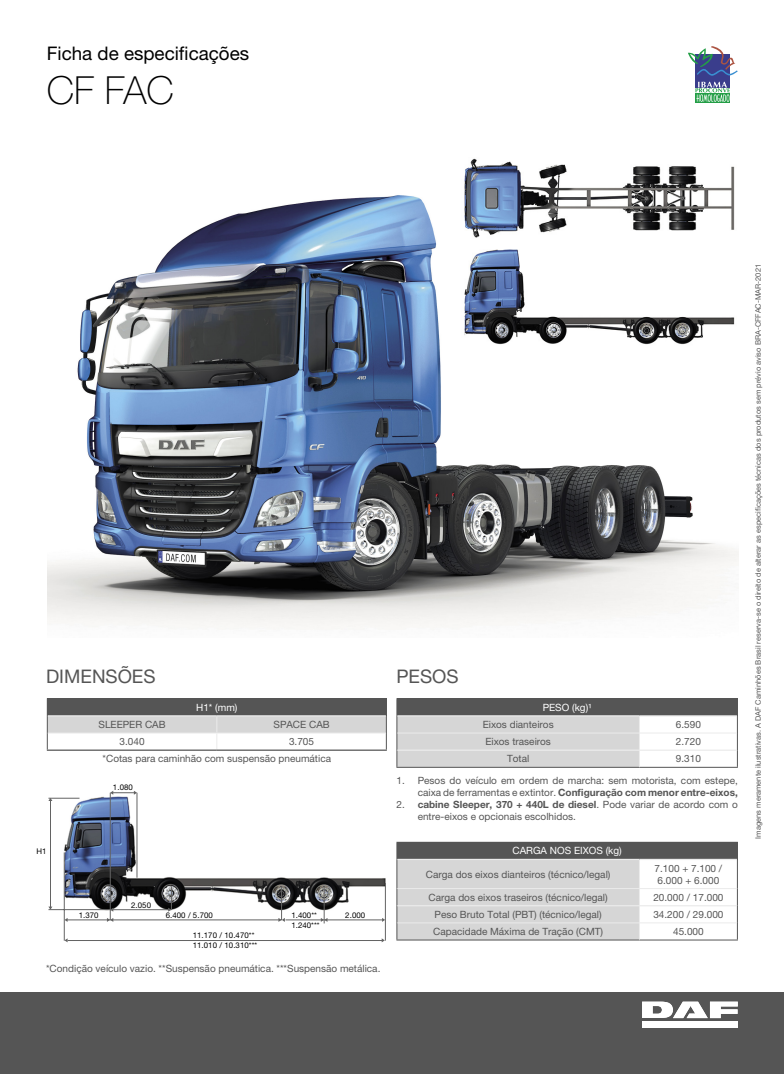
<style>
.page{position:relative;width:784px;height:1074px;background:#fff}
.page>*{position:absolute;margin:0;border:0;box-sizing:border-box;transform-origin:0 0}
.t1{font:100 38.75px "Helvetica Neue LT Pro";color:#000}
.t2{font:18.75px "Helvetica Neue LT Pro";color:#000}
.t3{font:18.75px "Helvetica Neue LT Pro";color:#555}
.t4{font:10px/12px "Helvetica Neue LT Pro";color:#555}
.t5{font:10px "Helvetica Neue LT Pro";color:#fff}
.t6{font:7.88px/9.8px "Helvetica Neue LT Pro";letter-spacing:.01em;color:#000}
.t7{font:7.5px "Helvetica Neue LT Pro";color:#555}
.s1{font-weight:700}
</style>
<div class="page">
<div style="left:0;top:992px;width:783px;height:82px;background:#555"></div>
<div style="left:641px;top:1021px;width:96px;height:7px;background:#fff"></div>
<svg style="left:642px;top:1001px;width:95px;height:17px"></svg>
<img style="left:47px;top:82px;width:691px;height:546px">
<hr style="left:47px;top:698px;width:170px;height:1px;background:#555">
<hr style="left:217px;top:698px;width:169px;height:1px;background:#555">
<svg style="left:47px;top:699px;width:339px;height:50px"></svg>
<hr style="left:47px;top:749px;width:170px;height:2px;background:#555">
<hr style="left:217px;top:749px;width:169px;height:2px;background:#555">
<div style="left:396px;top:699px;width:341px;height:17px;background:#555"></div>
<hr style="left:396px;top:698px;width:243px;height:1px;background:#555">
<hr style="left:639px;top:698px;width:98px;height:1px;background:#555">
<svg style="left:736px;top:715px;width:1px;height:52px"></svg>
<hr style="left:396px;top:767px;width:243px;height:1px;background:#555">
<hr style="left:639px;top:767px;width:98px;height:1px;background:#555">
<hr style="left:639px;top:715px;width:97px;height:1px;background:#ebebeb">
<hr style="left:639px;top:749px;width:97px;height:2px;background:#ebebeb">
<hr style="left:639px;top:732px;width:97px;height:1px;background:#ebebeb">
<svg style="left:396px;top:699px;width:243px;height:68px"></svg>
<div style="left:396px;top:842px;width:341px;height:17px;background:#555"></div>
<svg style="left:736px;top:858px;width:1px;height:81px"></svg>
<hr style="left:639px;top:939px;width:98px;height:1px;background:#555">
<hr style="left:639px;top:859px;width:97px;height:1px;background:#ebebeb">
<hr style="left:639px;top:905px;width:97px;height:1px;background:#ebebeb">
<hr style="left:639px;top:888px;width:97px;height:1px;background:#ebebeb">
<hr style="left:639px;top:922px;width:97px;height:1px;background:#ebebeb">
<svg style="left:396px;top:842px;width:243px;height:98px"></svg>
<div style="left:695px;top:93px;width:34px;height:10px;background:#239e46"></div>
<div style="left:695px;top:54px;width:34px;height:33px;background:#3a3d8c"></div>
<svg style="left:688px;top:46px;width:49px;height:30px"></svg>
<svg style="left:695px;top:82px;width:34px;height:20px"></svg>
<img style="left:461px;top:157px;width:275px;height:189px">
<img style="left:62px;top:796px;width:324px;height:116px">
<hr style="left:48px;top:798px;width:31px;height:1px;background:#636363">
<hr style="left:64px;top:852px;width:1px;height:88px;background:#636363">
<hr style="left:110px;top:792px;width:1px;height:128px;background:#636363">
<hr style="left:281px;top:886px;width:1px;height:34px;background:#636363">
<hr style="left:137px;top:792px;width:1px;height:85px;background:#636363">
<hr style="left:324px;top:886px;width:1px;height:37px;background:#636363">
<hr style="left:385px;top:883px;width:1px;height:57px;background:#636363">
<hr style="left:50px;top:800px;width:1px;height:108px;background:#636363">
<hr style="left:48px;top:909px;width:62px;height:1px;background:#636363">
<svg style="left:64px;top:918px;width:4px;height:4px"></svg>
<svg style="left:107px;top:918px;width:6px;height:4px"></svg>
<svg style="left:64px;top:938px;width:4px;height:4px"></svg>
<svg style="left:278px;top:918px;width:7px;height:4px"></svg>
<svg style="left:320px;top:918px;width:7px;height:4px"></svg>
<svg style="left:382px;top:918px;width:3px;height:4px"></svg>
<hr style="left:67px;top:919px;width:214px;height:1px;background:#636363">
<hr style="left:110px;top:909px;width:61px;height:1px;background:#636363">
<hr style="left:285px;top:919px;width:97px;height:1px;background:#636363">
<svg style="left:110px;top:791px;width:27px;height:3px"></svg>
<hr style="left:68px;top:940px;width:315px;height:1px;background:#636363">
<svg style="left:168px;top:886px;width:4px;height:25px"></svg>
<h2 class="t2" style="left:47px;top:42px;width:204px">Ficha de especificações</h2>
<h1 class="t1" style="left:47px;top:68px;width:128px">CF FAC</h1>
<h2 class="t3" style="left:46px;top:665px;width:111px">DIMENSÕES</h2>
<h2 class="t3" style="left:396px;top:665px;width:64px">PESOS</h2>
<p class="t5" style="left:196px;top:701px;width:43px">H1* (mm)</p>
<p class="t4" style="left:98px;top:718px;width:69px">SLEEPER CAB</p>
<p class="t4" style="left:273px;top:718px;width:58px">SPACE CAB</p>
<p class="t4" style="left:119px;top:735px;width:27px">3.040</p>
<p class="t4" style="left:102px;top:733px;width:230px;line-height:17.1px;text-indent:186px">3.705 *Cotas para caminhão com suspensão pneumática</p>
<p class="t5" style="left:542px;top:701px;width:50px">PESO (kg)¹</p>
<p class="t4" style="left:482px;top:718px;width:72px">Eixos dianteiros</p>
<p class="t4" style="left:675px;top:718px;width:27px">6.590</p>
<p class="t4" style="left:485px;top:735px;width:67px">Eixos traseiros</p>
<p class="t4" style="left:675px;top:735px;width:27px">2.720</p>
<p class="t4" style="left:506px;top:752px;width:24px">Total</p>
<p class="t4" style="left:675px;top:752px;width:27px">9.310</p>
<p class="t6" style="left:36px;top:846px;width:12px">H1</p>
<p class="t6" style="left:113px;top:782px;width:21px">1.080</p>
<p class="t6" style="left:79px;top:910px;width:21px">1.370</p>
<p class="t6" style="left:131px;top:900px;width:21px">2.050</p>
<p class="t6" style="left:291px;top:910px;width:30px">1.400**<br>1.240***</p>
<p class="t6" style="left:165px;top:910px;width:49px">6.400 / 5.700</p>
<p class="t6" style="left:345px;top:910px;width:21px">2.000</p>
<p class="t6" style="left:192px;top:931px;width:66px;line-height:9.4px">11.170 / 10.470**<br>11.010 / 10.310***</p>
<p class="t4" style="left:46px;top:962px;width:335px">*Condição veículo vazio. **Suspensão pneumática. ***Suspensão metálica.</p>
<p class="t4" style="left:396px;top:774px;width:343px;text-align:right">1. Pesos do veículo em ordem de marcha: sem motorista, com estepe, caixa de ferramentas e extintor. <span class="s1">Configuração com menor entre-eixos,</span></p>
<p class="t4" style="left:417px;top:798px;width:321px;text-indent:-21px">2. <span class="s1">cabine Sleeper, 370 + 440L de diesel</span>. Pode variar de acordo com o entre-eixos e opcionais escolhidos.</p>
<p class="t5" style="left:512px;top:845px;width:111px">CARGA NOS EIXOS (kg)</p>
<p class="t4" style="left:425px;top:868px;width:186px">Carga dos eixos dianteiros (técnico/legal)</p>
<p class="t4" style="left:654px;top:862px;width:69px;text-align:center">7.100 + 7.100 /<br>6.000 + 6.000</p>
<p class="t4" style="left:428px;top:891px;width:181px">Carga dos eixos traseiros (técnico/legal)</p>
<p class="t4" style="left:653px;top:891px;width:72px">20.000 / 17.000</p>
<p class="t4" style="left:434px;top:908px;width:169px">Peso Bruto Total (PBT) (técnico/legal)</p>
<p class="t4" style="left:653px;top:908px;width:72px">34.200 / 29.000</p>
<p class="t4" style="left:433px;top:925px;width:171px">Capacidade Máxima de Tração (CMT)</p>
<p class="t4" style="left:672px;top:925px;width:32px">45.000</p>
<p class="t7" style="left:753px;top:838px;width:576px;rotate:-90deg">Imagens meramente ilustrativas. A DAF Caminhões Brasil reserva-se o direito de alterar as especificações técnicas dos produtos sem prévio aviso BRA-CFFAC-MAR-2021</p>
</div>
